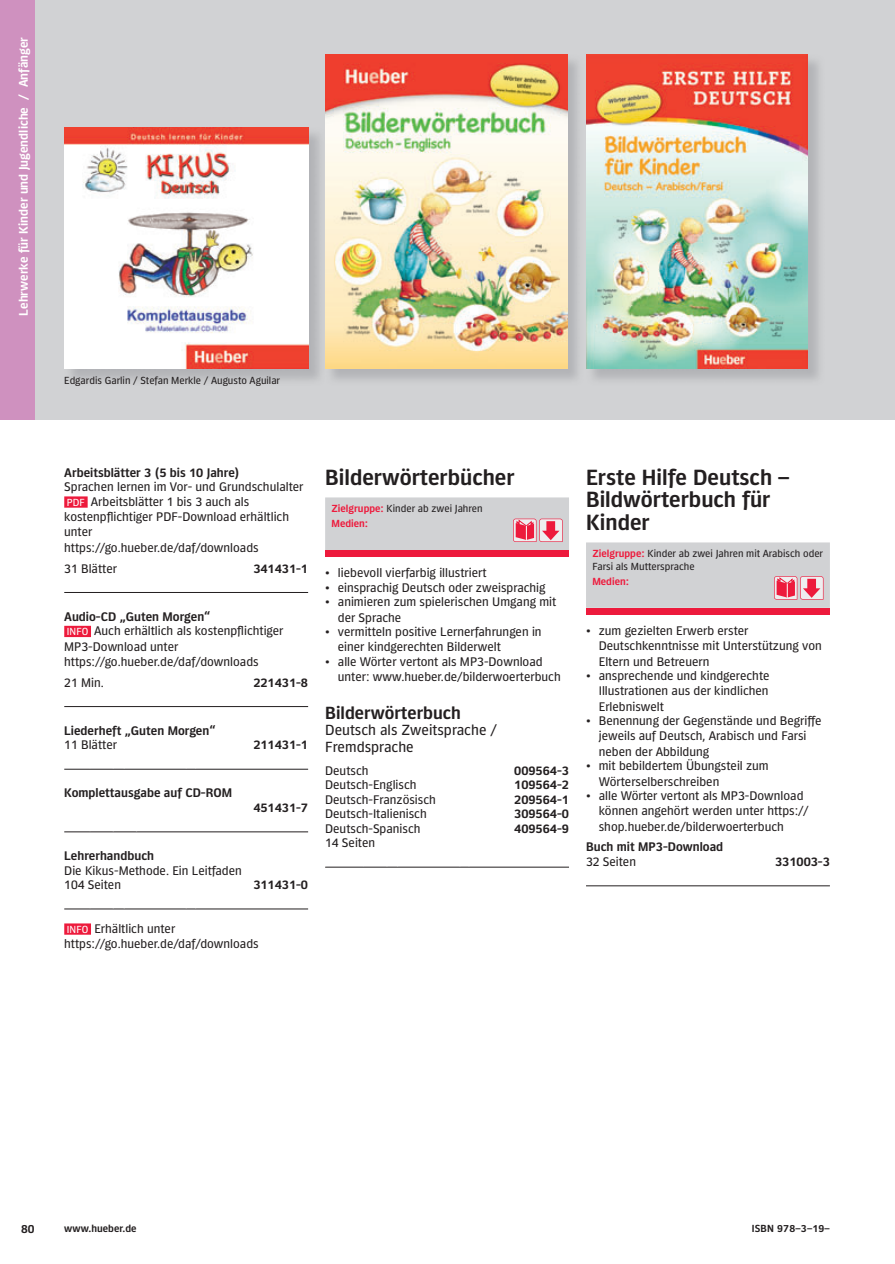
<style>
.page{position:relative;width:895px;height:1264px;background:#fff}
.page>*{position:absolute;margin:0;border:0;box-sizing:border-box;transform-origin:0 0}
.t1{font:22.5px/22.5px "Forward Sans Semi";color:#231f20}
.t2{font:18px "Forward Sans Semi";color:#231f20}
.t3{font:15px/16.5px "Forward Sans";color:#231f20}
.t4{font:12.75px/15.3px "Forward Sans";color:#231f20}
.t5{font:12.75px "Forward Sans Semi";color:#231f20}
.t6{font:12.75px "Forward Sans Semi";color:#fff}
.t7{font:12px "Forward Sans Semi";color:#231f20}
.t8{font:10.5px/12.6px "Forward Sans";color:#231f20}
.t9{font:10.5px "Forward Sans Semi";color:#ed1a3c}
.t10{font:10.5px "Forward Sans Semi";color:#231f20}
.t11{font:10.5px "Forward Sans Semi";letter-spacing:.02em;color:#231f20}
.s1{font-size:10.5px;color:#fff}
.s2{font-family:"Forward Sans Semi";color:#ed1a3c}
</style>
<div class="page">
<div style="left:0;top:0;width:895px;height:420px;background:#d1d2d4"></div>
<div style="left:0;top:0;width:34px;height:420px;background:#cf91bf"></div>
<hr style="left:64px;top:908px;width:244px;height:1px;background:#231f20">
<div style="left:64px;top:923px;width:27px;height:12px;background:#ed1a3c"></div>
<hr style="left:64px;top:831px;width:244px;height:1px;background:#231f20">
<hr style="left:64px;top:769px;width:244px;height:1px;background:#231f20">
<div style="left:64px;top:626px;width:27px;height:11px;background:#ed1a3c"></div>
<hr style="left:64px;top:706px;width:244px;height:1px;background:#231f20">
<div style="left:64px;top:496px;width:24px;height:12px;background:#ed1a3c"></div>
<hr style="left:64px;top:592px;width:244px;height:1px;background:#231f20">
<div style="left:325px;top:550px;width:244px;height:7px;background:#ed1a3c"></div>
<svg style="left:325px;top:497px;width:244px;height:53px;background:#d3cbcf"></svg>
<hr style="left:325px;top:867px;width:244px;height:1px;background:#231f20">
<div style="left:586px;top:608px;width:244px;height:6px;background:#ed1a3c"></div>
<svg style="left:586px;top:542px;width:244px;height:66px;background:#d3cccf"></svg>
<hr style="left:586px;top:885px;width:244px;height:1px;background:#231f20">
<img style="left:70px;top:127px;width:250px;height:253px">
<img style="left:64px;top:127px;width:244px;height:242px">
<img style="left:331px;top:54px;width:247px;height:326px">
<img style="left:325px;top:54px;width:242px;height:315px">
<img style="left:586px;top:54px;width:222px;height:315px">
<p class="t6" style="left:19px;top:316px;width:280px;rotate:-90deg">Lehrwerke für Kinder und Jugendliche / Anfänger</p>
<p class="t8" style="left:64px;top:374px;width:217px">Edgardis Garlin / Stefan Merkle / Augusto Aguilar</p>
<p class="t5" style="left:64px;top:468px;width:177px">Arbeitsblätter 3 (5 bis 10 Jahre)</p>
<p class="t4" style="left:64px;top:480px;width:241px">Sprachen lernen im Vor- und Grundschulalter <span class="s1">PDF</span> Arbeitsblätter 1 bis 3 auch als kostenpflichtiger PDF-Download erhältlich unter<br>https://go.hueber.de/daf/downloads</p>
<p class="t4" style="left:64px;top:561px;width:54px">31 Blätter</p>
<p class="t5" style="left:253px;top:563px;width:56px">341431-1</p>
<p class="t5" style="left:64px;top:611px;width:148px">Audio-CD „Guten Morgen“</p>
<p class="t4" style="left:64px;top:624px;width:221px"><span class="s1">INFO</span> Auch erhältlich als kostenpflichtiger<br>MP3-Download unter https://go.hueber.de/daf/downloads</p>
<p class="t4" style="left:64px;top:675px;width:41px">21 Min.</p>
<p class="t5" style="left:253px;top:677px;width:56px">221431-8</p>
<p class="t5" style="left:64px;top:726px;width:153px">Liederheft „Guten Morgen“</p>
<p class="t4" style="left:64px;top:738px;width:54px">11 Blätter</p>
<p class="t5" style="left:253px;top:740px;width:56px">211431-1</p>
<p class="t5" style="left:64px;top:788px;width:169px">Komplettausgabe auf CD-ROM</p>
<p class="t5" style="left:253px;top:803px;width:56px">451431-7</p>
<p class="t5" style="left:64px;top:851px;width:91px">Lehrerhandbuch</p>
<p class="t4" style="left:64px;top:864px;width:179px;line-height:14.4px">Die Kikus-Methode. Ein Leitfaden<br>104 Seiten</p>
<p class="t5" style="left:253px;top:880px;width:56px">311431-0</p>
<p class="t4" style="left:64px;top:922px;width:196px"><span class="s1">INFO</span> Erhältlich unter https://go.hueber.de/daf/downloads</p>
<h1 class="t1" style="left:325px;top:467px;width:191px">Bilderwörterbücher</h1>
<p class="t8" style="left:331px;top:503px;width:153px"><span class="s2">Zielgruppe:</span> Kinder ab zwei Jahren</p>
<p class="t9" style="left:331px;top:519px;width:38px">Medien:</p>
<p class="t4" style="left:325px;top:566px;width:163px">• liebevoll vierfarbig illustriert</p>
<p class="t4" style="left:325px;top:581px;width:222px">• einsprachig Deutsch oder zweisprachig</p>
<p class="t4" style="left:338px;top:595px;width:220px;text-indent:-13px">• animieren zum spielerischen Umgang mit der Sprache</p>
<p class="t4" style="left:338px;top:625px;width:205px;text-indent:-13px">• vermitteln positive Lernerfahrungen in einer kindgerechten Bilderwelt</p>
<p class="t4" style="left:338px;top:655px;width:224px;text-indent:-13px">• alle Wörter vertont als MP3-Download unter: www.hueber.de/bilderwoerterbuch</p>
<h2 class="t2" style="left:325px;top:706px;width:137px">Bilderwörterbuch</h2>
<p class="t3" style="left:325px;top:723px;width:173px">Deutsch als Zweitsprache /<br>Fremdsprache</p>
<p class="t4" style="left:325px;top:764px;width:45px">Deutsch</p>
<p class="t5" style="left:514px;top:766px;width:56px">009564-3</p>
<p class="t4" style="left:325px;top:778px;width:93px">Deutsch-Englisch</p>
<p class="t5" style="left:514px;top:780px;width:56px">109564-2</p>
<p class="t4" style="left:325px;top:793px;width:112px">Deutsch-Französisch</p>
<p class="t5" style="left:514px;top:795px;width:56px">209564-1</p>
<p class="t4" style="left:325px;top:807px;width:103px">Deutsch-Italienisch</p>
<p class="t5" style="left:514px;top:809px;width:56px">309564-0</p>
<p class="t4" style="left:325px;top:821px;width:97px">Deutsch-Spanisch</p>
<p class="t5" style="left:514px;top:823px;width:56px">409564-9</p>
<p class="t4" style="left:325px;top:836px;width:52px">14 Seiten</p>
<h1 class="t1" style="left:586px;top:467px;width:205px">Erste Hilfe Deutsch –<br>Bildwörterbuch für<br>Kinder</h1>
<p class="t8" style="left:592px;top:548px;width:232px"><span class="s2">Zielgruppe:</span> Kinder ab zwei Jahren mit Arabisch oder<br>Farsi als Muttersprache</p>
<p class="t9" style="left:592px;top:577px;width:38px">Medien:</p>
<p class="t4" style="left:599px;top:624px;width:224px;text-indent:-13px">• zum gezielten Erwerb erster<br>Deutschkenntnisse mit Unterstützung von<br>Eltern und Betreuern</p>
<p class="t4" style="left:599px;top:669px;width:172px;text-align:justify;text-indent:-13px">• ansprechende und kindgerechte Illustrationen aus der kindlichen Erlebniswelt</p>
<p class="t4" style="left:599px;top:714px;width:224px;text-indent:-13px">• Benennung der Gegenstände und Begriffe jeweils auf Deutsch, Arabisch und Farsi neben der Abbildung</p>
<p class="t4" style="left:599px;top:759px;width:171px;text-indent:-13px">• mit bebildertem Übungsteil zum<br>Wörterselberschreiben</p>
<p class="t4" style="left:599px;top:789px;width:211px;text-indent:-13px">• alle Wörter vertont als MP3-Download können angehört werden unter https:// shop.hueber.de/bilderwoerterbuch</p>
<p class="t5" style="left:586px;top:842px;width:139px">Buch mit MP3-Download</p>
<p class="t4" style="left:586px;top:855px;width:52px">32 Seiten</p>
<p class="t5" style="left:775px;top:857px;width:56px">331003-3</p>
<p class="t7" style="left:21px;top:1224px;width:15px">80</p>
<p class="t10" style="left:64px;top:1224px;width:74px">www.hueber.de</p>
<p class="t11" style="left:751px;top:1224px;width:80px">ISBN 978–3–19–</p>
</div>
